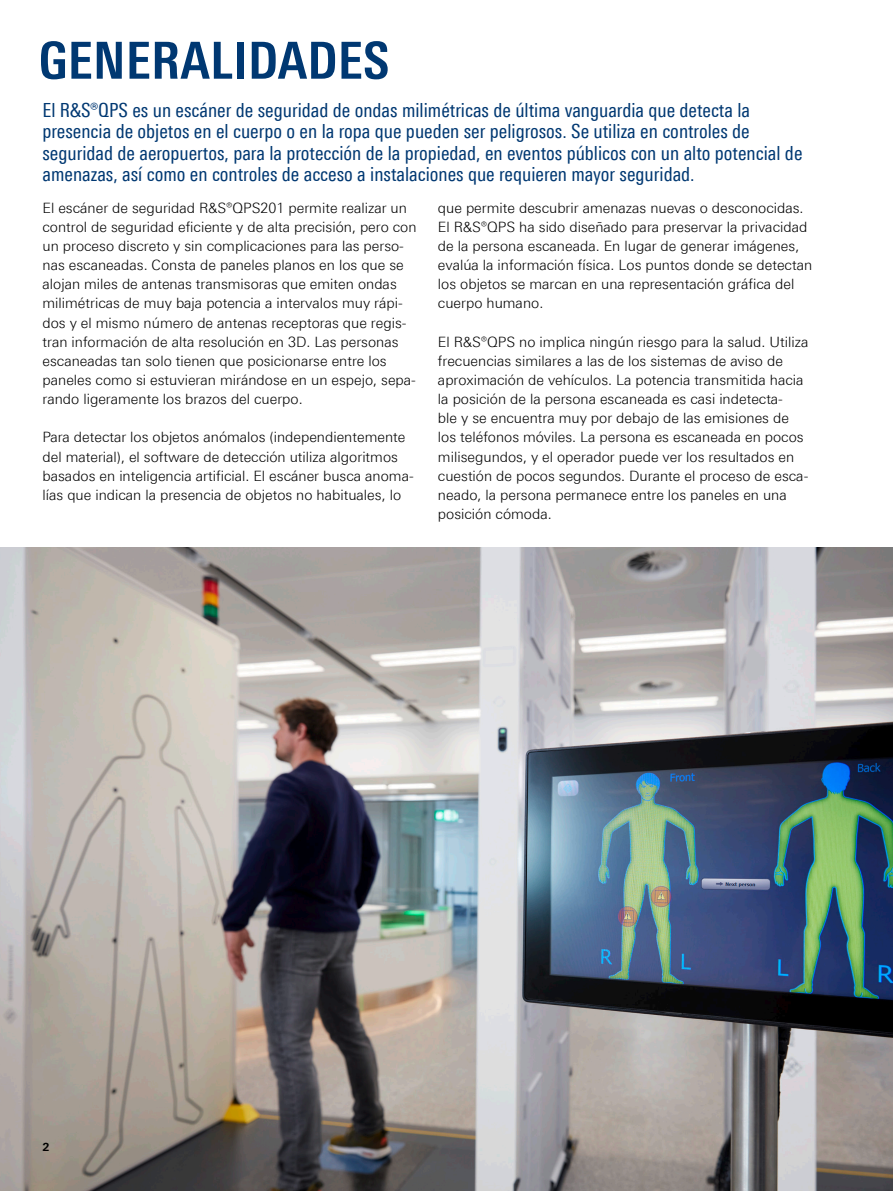
<style>
.page{position:relative;width:893px;height:1191px;background:#fff}
.page>*{position:absolute;margin:0;border:0;box-sizing:border-box;transform-origin:0 0}
.Seiten_Headline_34Pt_blau{font:700 condensed 51px "Linotype Universfor RS";letter-spacing:.01em;color:#003872}
.Teaser{font:condensed 19.5px/21.5px "Linotype Universfor RS";color:#003872}
.Haupttext{font:300 14.25px/19.2px "Linotype Universfor RS";color:#000}
.t1{font:700 11.25px "Linotype Universfor RS";color:#000}
</style>
<div class="page">
<img style="left:0;top:547px;width:893px;height:644px">
<p class="Seiten_Headline_34Pt_blau" style="left:39px;top:30px;width:352px">GENERALIDADES</p>
<p class="Teaser" style="left:43px;top:99px;width:761px">El R&amp;S®QPS es un escáner de seguridad de ondas milimétricas de última vanguardia que detecta la presencia de objetos en el cuerpo o en la ropa que pueden ser peligrosos. Se utiliza en controles de seguridad de aeropuertos, para la protección de la propiedad, en eventos públicos con un alto potencial de amenazas, así como en controles de acceso a instalaciones que requieren mayor seguridad.</p>
<p class="Haupttext" style="left:438px;top:198px;width:376px">que permite descubrir amenazas nuevas o desconocidas.<br>El R&amp;S®QPS ha sido diseñado para preservar la privacidad de la persona escaneada. En lugar de generar imágenes, evalúa la información física. Los puntos donde se detectan los objetos se marcan en una representación gráfica del cuerpo humano.</p>
<p class="Haupttext" style="left:438px;top:332px;width:372px">El R&amp;S®QPS no implica ningún riesgo para la salud. Utiliza frecuencias similares a las de los sistemas de aviso de aproximación de vehículos. La potencia transmitida hacia la posición de la persona escaneada es casi indetecta-<br>ble y se encuentra muy por debajo de las emisiones de los teléfonos móviles. La persona es escaneada en pocos milisegundos, y el operador puede ver los resultados en cuestión de pocos segundos. Durante el proceso de esca&shy;neado, la persona permanece entre los paneles en una posición cómoda.</p>
<p class="Haupttext" style="left:43px;top:198px;width:376px">El escáner de seguridad R&amp;S®QPS201 permite realizar un control de seguridad eficiente y de alta precisión, pero con un proceso discreto y sin complicaciones para las perso&shy;nas escaneadas. Consta de paneles planos en los que se alojan miles de antenas transmisoras que emiten ondas milimétricas de muy baja potencia a intervalos muy rápi&shy;dos y el mismo número de antenas receptoras que regis&shy;tran información de alta resolución en 3D. Las personas escaneadas tan solo tienen que posicionarse entre los paneles como si estuvieran mirándose en un espejo, sepa&shy;rando ligeramente los brazos del cuerpo.</p>
<p class="Haupttext" style="left:43px;top:427px;width:373px">Para detectar los objetos anómalos (independientemente del material), el software de detección utiliza algoritmos basados en inteligencia artificial. El escáner busca anoma&shy;lías que indican la presencia de objetos no habituales, lo</p>
<p class="t1" style="left:43px;top:1139px;width:9px">2</p>
</div>
